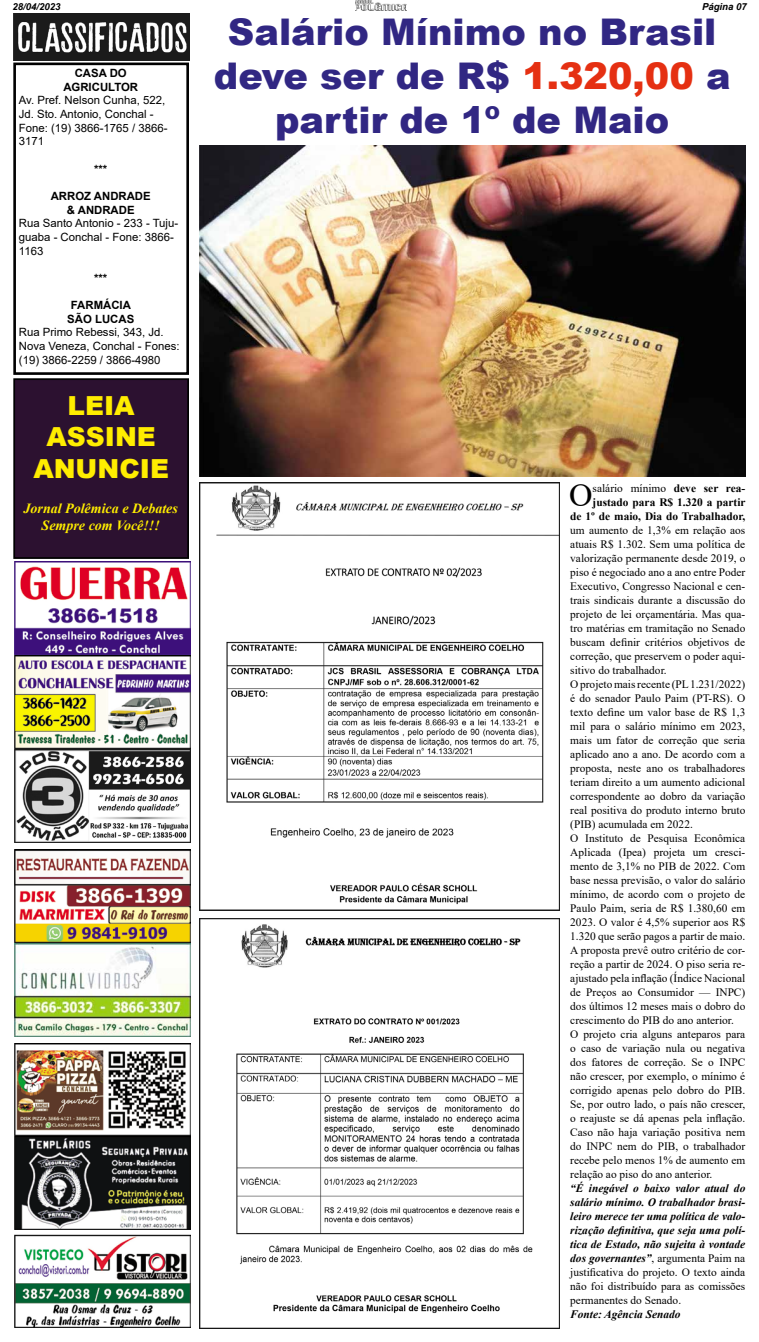
<style>
.page{position:relative;width:759px;height:1342px;background:#fff}
.page>*{position:absolute;margin:0;border:0;box-sizing:border-box;transform-origin:0 0}
.t1{font:900 36.75px/44.1px "Arial";color:#312783;text-align:center}
.t2{font:32.55px "Times New Roman";color:#000}
.t3{font:900 26.25px/31.5px "Arial";color:#ffed00;text-align:center}
.t4{font:italic 700 14px/16.8px "Times New Roman";color:#ffed00;text-align:center}
.t5{font:11.38px/14px "Times New Roman";color:#000}
.t6{font:italic 700 11.38px/14px "Times New Roman";color:#000;text-align:justify}
.t7{font:11.38px/13.7px "Arial";color:#000}
.t8{font:700 11.38px/14px "Times New Roman";color:#000;text-align:right}
.t9{font:700 11.38px/13.7px "Arial";color:#000;text-align:center}
.t10{font:italic 700 9.62px "Arial";color:#000}
.s1{color:#e53012}
.s2{font-weight:400}
.s3{font-weight:400;font-style:normal}
</style>
<div class="page">
<img style="left:355px;top:0;width:51px;height:11px">
<img style="left:15px;top:1234px;width:175px;height:93px">
<img style="left:15px;top:1137px;width:175px;height:93px">
<img style="left:15px;top:1044px;width:175px;height:91px">
<img style="left:15px;top:944px;width:175px;height:93px">
<img style="left:15px;top:849px;width:175px;height:93px">
<img style="left:15px;top:750px;width:175px;height:93px">
<img style="left:15px;top:656px;width:175px;height:92px">
<img style="left:15px;top:562px;width:175px;height:92px">
<img style="left:13px;top:14px;width:176px;height:47px">
<div style="left:13px;top:63px;width:176px;height:312px;border:3px solid #000"></div>
<div style="left:14px;top:379px;width:174px;height:179px;background:#2c1130"></div>
<div style="left:13px;top:378px;width:176px;height:181px;border:2px solid #000"></div>
<img style="left:199px;top:918px;width:361px;height:410px">
<img style="left:199px;top:482px;width:361px;height:429px">
<img style="left:199px;top:146px;width:546px;height:331px">
<p class="t10" style="left:12px;top:0;width:50px">28/04/2023</p>
<p class="t10" style="left:702px;top:0;width:46px">Página 07</p>
<p class="t9" style="left:63px;top:66px;width:76px">CASA DO<br>AGRICULTOR</p>
<p class="t7" style="left:19px;top:93px;width:150px">Av. Pref. Nelson Cunha, 522,<br>Jd. Sto. Antonio, Conchal -<br>Fone: (19) 3866-1765 / 3866-<br>3171</p>
<p class="t9" style="left:94px;top:162px;width:15px">***</p>
<p class="t9" style="left:51px;top:189px;width:102px">ARROZ ANDRADE &amp; ANDRADE</p>
<p class="t7" style="left:19px;top:216px;width:161px">Rua Santo Antonio - 233 - Tuju&shy;guaba - Conchal - Fone: 3866-<br>1163</p>
<p class="t9" style="left:94px;top:271px;width:15px">***</p>
<p class="t9" style="left:67px;top:298px;width:68px">FARMÁCIA<br>SÃO LUCAS</p>
<p class="t7" style="left:19px;top:326px;width:162px">Rua Primo Rebessi, 343, Jd.<br>Nova Veneza, Conchal - Fones: (19) 3866-2259 / 3866-4980</p>
<h3 class="t3" style="left:33px;top:389px;width:137px">LEIA<br>ASSINE<br>ANUNCIE</h3>
<p class="t4" style="left:24px;top:499px;width:156px">Jornal Polêmica e Debates<br>Sempre com Você!!!</p>
<h1 class="t1" style="left:214px;top:9px;width:518px">Salário Mínimo no Brasil deve ser de R$ <span class="s1">1.320,00</span> a partir de 1º de Maio</h1>
<h2 class="t2" style="left:569px;top:472px;width:25px">O</h2>
<p class="t8" style="left:570px;top:480px;width:177px"><span class="s2">salário mínimo</span> deve ser rea&shy;justado para R$ 1.320 a partir<br>de 1º de maio, Dia do Trabalhador,</p>
<p class="t5" style="left:570px;top:522px;width:177px">um aumento de 1,3% em relação aos atuais R$ 1.302. Sem uma política de valorização permanente desde 2019, o piso é negociado ano a ano entre Poder Executivo, Congresso Nacional e cen&shy;trais sindicais durante a discussão do projeto de lei orçamentária. Mas qua&shy;tro matérias em tramitação no Senado buscam definir critérios objetivos de correção, que preservem o poder aqui&shy;sitivo do trabalhador.<br>O projeto mais recente (PL 1.231/2022) é do senador Paulo Paim (PT-RS). O texto define um valor base de R$ 1,3 mil para o salário mínimo em 2023, mais um fator de correção que seria aplicado ano a ano. De acordo com a proposta, neste ano os trabalhadores teriam direito a um aumento adicional correspondente ao dobro da variação real positiva do produto interno bruto (PIB) acumulada em 2022.<br>O Instituto de Pesquisa Econômica Aplicada (Ipea) projeta um cresci&shy;mento de 3,1% no PIB de 2022. Com base nessa previsão, o valor do salário mínimo, de acordo com o projeto de Paulo Paim, seria de R$ 1.380,60 em 2023. O valor é 4,5% superior aos R$ 1.320 que serão pagos a partir de maio.<br>A proposta prevê outro critério de cor&shy;reção a partir de 2024. O piso seria re&shy;ajustado pela inflação (Índice Nacional de Preços ao Consumidor — INPC) dos últimos 12 meses mais o dobro do crescimento do PIB do ano anterior.<br>O projeto cria alguns anteparos para o caso de variação nula ou negativa dos fatores de correção. Se o INPC não crescer, por exemplo, o mínimo é corrigido apenas pelo dobro do PIB.<br>Se, por outro lado, o país não crescer, o reajuste se dá apenas pela inflação.<br>Caso não haja variação positiva nem do INPC nem do PIB, o trabalhador recebe pelo menos 1% de aumento em relação ao piso do ano anterior.</p>
<p class="t6" style="left:570px;top:1180px;width:177px">“É inegável o baixo valor atual do salário mínimo. O trabalhador brasi&shy;leiro merece ter uma política de valo&shy;rização definitiva, que seja uma polí&shy;tica de Estado, não sujeita à vontade dos governantes”<span class="s3">, argumenta Paim na justificativa do projeto. O texto ainda não foi distribuído para as comissões permanentes do Senado.</span></p>
<p class="t6" style="left:570px;top:1306px;width:112px">Fonte: Agência Senado</p>
</div>
